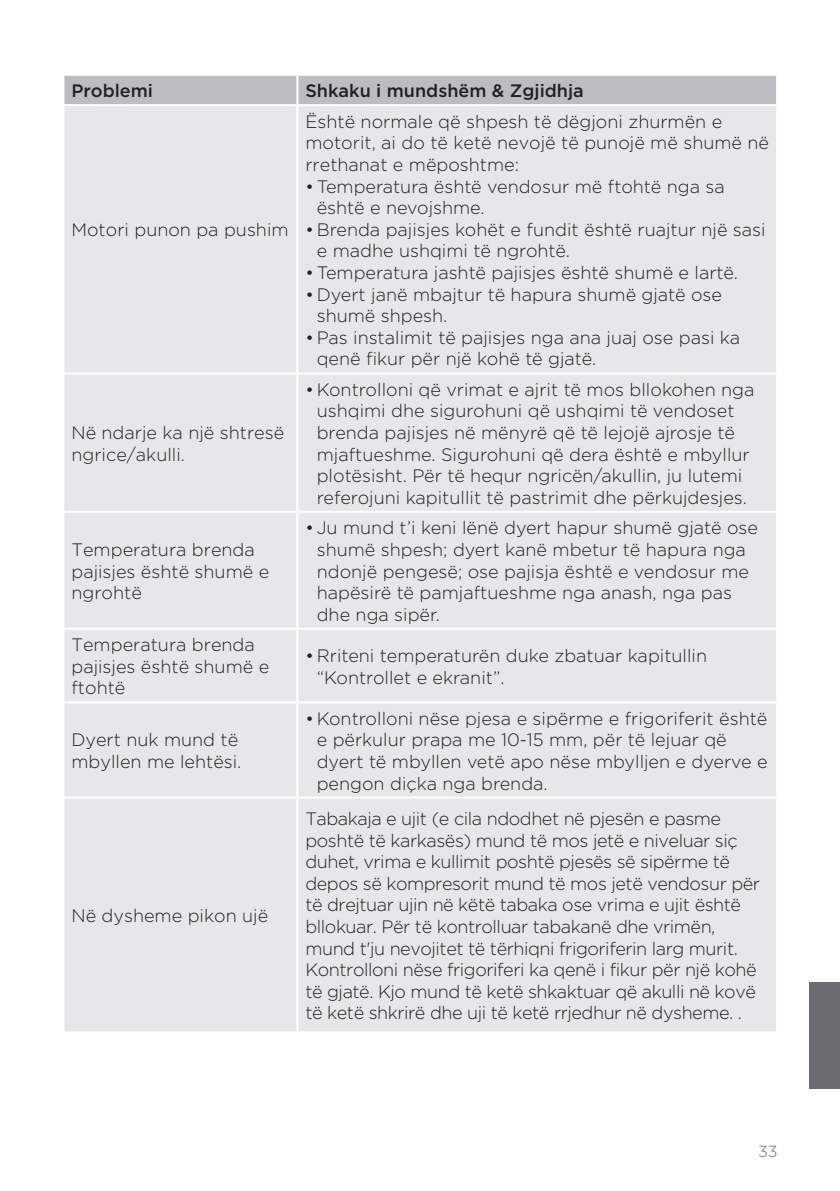
<style>
.page{position:relative;width:840px;height:1191px;background:#fff}
.page>*{position:absolute;margin:0;border:0;box-sizing:border-box;transform-origin:0 0}
.besedilo{font:300 18px/21.6px "Gotham";color:#231f20}
.besedilo-2{font:300 18px/21.6px "Gotham";letter-spacing:-.025em;color:#231f20}
.tabele_tekst{font:300 18px/21.6px "Gotham";color:#231f20}
.tabele_tekst-2{font:500 18px "Gotham";color:#231f20}
.tabela_tekst{font:500 18px "Gotham";color:#231f20}
.t1{font:300 16px "Gotham";color:#6c6d70}
</style>
<div class="page">
<div style="left:808px;top:982px;width:31px;height:106px;background:#6c6d70"></div>
<div style="left:64px;top:76px;width:711px;height:28px;background:#bcbdc0"></div>
<div style="left:64px;top:106px;width:711px;height:405px;background:#e6e7e9"></div>
<div style="left:64px;top:513px;width:711px;height:283px;background:#e6e7e9"></div>
<div style="left:64px;top:799px;width:711px;height:232px;background:#e6e7e9"></div>
<hr style="left:296px;top:76px;width:2px;height:28px;background:#fff">
<hr style="left:296px;top:106px;width:2px;height:266px;background:#fff">
<hr style="left:296px;top:374px;width:2px;height:137px;background:#fff">
<hr style="left:64px;top:372px;width:233px;height:2px;background:#fff">
<hr style="left:297px;top:372px;width:478px;height:2px;background:#fff">
<hr style="left:296px;top:513px;width:2px;height:115px;background:#fff">
<hr style="left:296px;top:630px;width:2px;height:71px;background:#fff">
<hr style="left:62px;top:701px;width:235px;height:2px;background:#fff">
<hr style="left:297px;top:701px;width:480px;height:2px;background:#fff">
<hr style="left:296px;top:703px;width:2px;height:93px;background:#fff">
<hr style="left:64px;top:628px;width:233px;height:2px;background:#fff">
<hr style="left:297px;top:628px;width:478px;height:2px;background:#fff">
<hr style="left:296px;top:798px;width:2px;height:233px;background:#fff">
<p class="tabela_tekst" style="left:71px;top:79px;width:83px">Problemi</p>
<p class="tabele_tekst-2" style="left:305px;top:79px;width:280px">Shkaku i mundshëm &amp; Zgjidhja</p>
<p class="tabele_tekst" style="left:71px;top:218px;width:218px">Motori punon pa pushim</p>
<p class="tabele_tekst" style="left:71px;top:421px;width:214px">Në ndarje ka një shtresë ngrice/akulli.</p>
<p class="tabele_tekst" style="left:71px;top:538px;width:199px">Temperatura brenda pajisjes është shumë e ngrohtë</p>
<p class="besedilo" style="left:305px;top:110px;width:465px">Është normale që shpesh të dëgjoni zhurmën e motorit, ai do të ketë nevojë të punojë më shumë në rrethanat e mëposhtme:</p>
<p class="besedilo" style="left:316px;top:175px;width:409px;text-indent:-11px">• Temperatura është vendosur më ftohtë nga sa është e nevojshme.</p>
<p class="besedilo" style="left:316px;top:218px;width:450px;text-indent:-11px">• Brenda pajisjes kohët e fundit është ruajtur një sasi e madhe ushqimi të ngrohtë.</p>
<p class="besedilo" style="left:305px;top:261px;width:434px">• Temperatura jashtë pajisjes është shumë e lartë.</p>
<p class="besedilo" style="left:316px;top:283px;width:406px;text-indent:-11px">• Dyert janë mbajtur të hapura shumë gjatë ose shumë shpesh.</p>
<p class="besedilo" style="left:316px;top:326px;width:424px;text-indent:-11px">• Pas instalimit të pajisjes nga ana juaj ose pasi ka qenë fikur për një kohë të gjatë.</p>
<p class="besedilo" style="left:305px;top:378px;width:450px;text-align:center">• Kontrolloni që vrimat e ajrit të mos bllokohen nga ushqimi dhe sigurohuni që ushqimi të vendoset brenda pajisjes në mënyrë që të lejojë ajrosje të mjaftueshme. Sigurohuni që dera është e mbyllur plotësisht. Për të hequr ngricën/akullin, ju lutemi referojuni kapitullit të pastrimit dhe përkujdesjes.</p>
<p class="besedilo" style="left:316px;top:516px;width:442px;text-indent:-11px">• Ju mund t’i keni lënë dyert hapur shumë gjatë ose shumë shpesh; dyert kanë mbetur të hapura nga ndonjë pengesë; ose pajisja është e vendosur me hapësirë të pamjaftueshme nga anash, nga pas dhe nga sipër.</p>
<p class="tabele_tekst" style="left:71px;top:633px;width:199px">Temperatura brenda pajisjes është shumë e ftohtë</p>
<p class="besedilo" style="left:316px;top:644px;width:391px;text-indent:-11px">• Rriteni temperaturën duke zbatuar kapitullin “Kontrollet e ekranit”.</p>
<p class="tabele_tekst" style="left:71px;top:728px;width:171px">Dyert nuk mund të mbyllen me lehtësi.</p>
<p class="besedilo" style="left:316px;top:707px;width:452px;text-indent:-11px">• Kontrolloni nëse pjesa e sipërme e frigoriferit është e përkulur prapa me 10-15 mm, për të lejuar që dyert të mbyllen vetë apo nëse mbylljen e dyerve e pengon diçka nga brenda.</p>
<p class="tabele_tekst" style="left:71px;top:904px;width:198px">Në dysheme pikon ujë</p>
<p class="besedilo-2" style="left:305px;top:807px;width:456px">Tabakaja e ujit (e cila ndodhet në pjesën e pasme poshtë të karkasës) mund të mos jetë e niveluar siç duhet, vrima e kullimit poshtë pjesës së sipërme të depos së kompresorit mund të mos jetë vendosur për të drejtuar ujin në këtë tabaka ose vrima e ujit është bllokuar. Për të kontrolluar tabakanë dhe vrimën, mund t'ju nevojitet të tërhiqni frigoriferin larg murit.<br>Kontrolloni nëse frigoriferi ka qenë i fikur për një kohë të gjatë. Kjo mund të ketë shkaktuar që akulli në kovë të ketë shkrirë dhe uji të ketë rrjedhur në dysheme. .</p>
<p class="t1" style="left:757px;top:1140px;width:21px">33</p>
</div>
